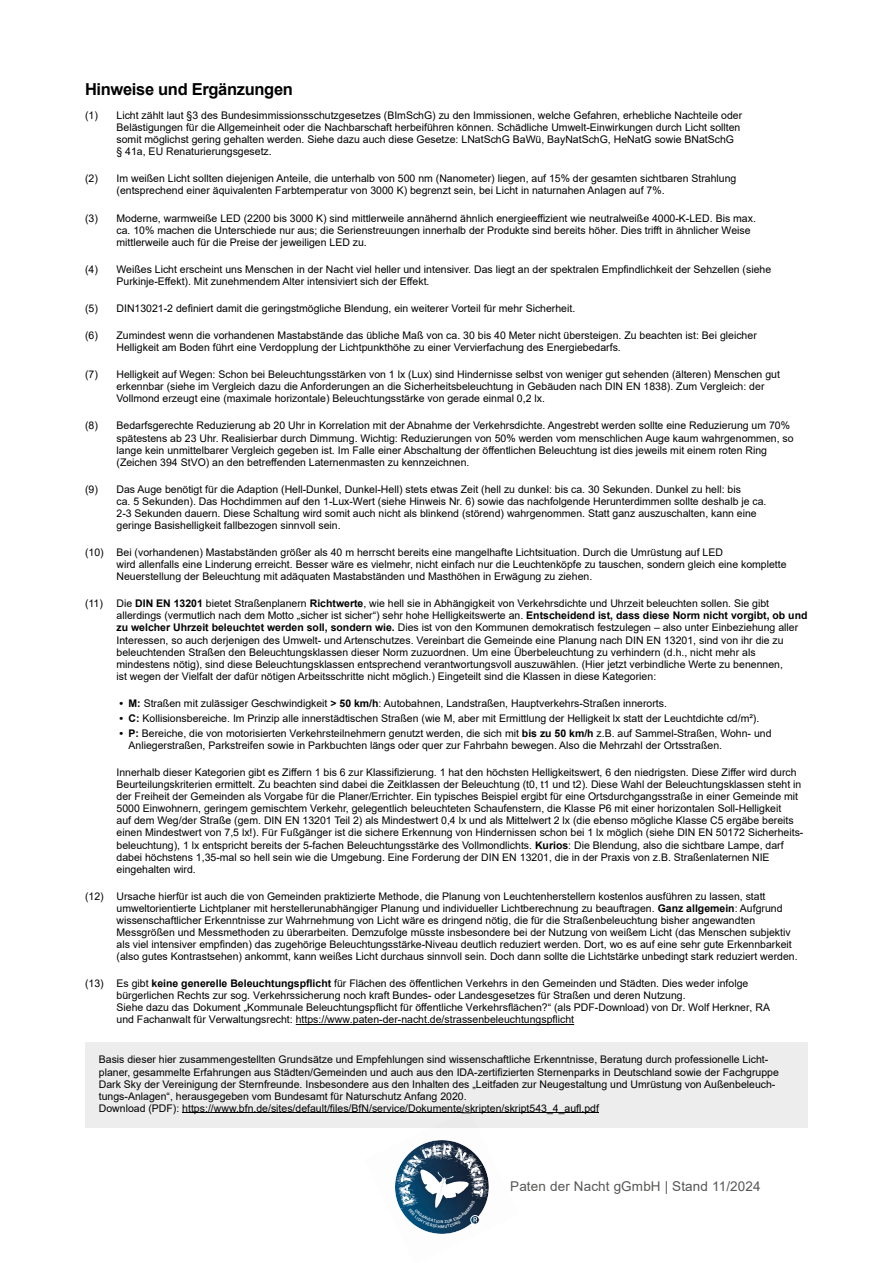
<style>
.page{position:relative;width:893px;height:1263px;background:#fff}
.page>*{position:absolute;margin:0;border:0;box-sizing:border-box;transform-origin:0 0}
.t1{font:700 16.5px "Arial";letter-spacing:-.02em;color:#000}
.t2{font:13.5px "Arial";letter-spacing:.01em;color:#575756}
.t3{font:10.5px/12.1px "Arial";color:#000}
.s1{font-weight:700}
</style>
<div class="page">
<div style="left:85px;top:1042px;width:723px;height:86px;background:#ededed"></div>
<hr style="left:182px;top:1112px;width:417px;height:1px;background:#000">
<hr style="left:296px;top:1024px;width:278px;height:1px;background:#000">
<svg style="left:461px;top:1110px;width:10px;height:4px"></svg>
<svg style="left:395px;top:1140px;width:94px;height:94px"></svg>
<h1 class="t1" style="left:85px;top:78px;width:209px">Hinweise und Ergänzungen</h1>
<p class="t3" style="left:117px;top:109px;width:627px;text-indent:-32px">(1) Licht zählt laut §3 des Bundesimmissionsschutzgesetzes (BImSchG) zu den Immissionen, welche Gefahren, erhebliche Nachteile oder Belästigungen für die Allgemeinheit oder die Nachbarschaft herbeiführen können. Schädliche Umwelt-Einwirkungen durch Licht sollten somit möglichst gering gehalten werden. Siehe dazu auch diese Gesetze: LNatSchG BaWü, BayNatSchG, HeNatG sowie BNatSchG § 41a, EU Renaturierungsgesetz.</p>
<p class="t3" style="left:117px;top:173px;width:621px;text-indent:-32px">(2) Im weißen Licht sollten diejenigen Anteile, die unterhalb von 500 nm (Nanometer) liegen, auf 15% der gesamten sichtbaren Strahlung (entsprechend einer äquivalenten Farbtemperatur von 3000 K) begrenzt sein, bei Licht in naturnahen Anlagen auf 7%.</p>
<p class="t3" style="left:117px;top:212px;width:641px;text-indent:-32px">(3) Moderne, warmweiße LED (2200 bis 3000 K) sind mittlerweile annähernd ähnlich energieeffizient wie neutralweiße 4000-K-LED. Bis max. ca. 10% machen die Unterschiede nur aus; die Serienstreuungen innerhalb der Produkte sind bereits höher. Dies trifft in ähnlicher Weise mittlerweile auch für die Preise der jeweiligen LED zu.</p>
<p class="t3" style="left:117px;top:263px;width:656px;text-indent:-32px">(4) Weißes Licht erscheint uns Menschen in der Nacht viel heller und intensiver. Das liegt an der spektralen Empfindlichkeit der Sehzellen (siehe<br>Purkinje-Effekt). Mit zunehmendem Alter intensiviert sich der Effekt.</p>
<p class="t3" style="left:85px;top:302px;width:492px">(5) DIN13021-2 definiert damit die geringstmögliche Blendung, ein weiterer Vorteil für mehr Sicherheit.</p>
<p class="t3" style="left:117px;top:329px;width:642px;text-indent:-32px">(6) Zumindest wenn die vorhandenen Mastabstände das übliche Maß von ca. 30 bis 40 Meter nicht übersteigen. Zu beachten ist: Bei gleicher<br>Helligkeit am Boden führt eine Verdopplung der Lichtpunkthöhe zu einer Vervierfachung des Energiebedarfs.</p>
<p class="t3" style="left:117px;top:368px;width:665px;text-indent:-32px">(7) Helligkeit auf Wegen: Schon bei Beleuchtungsstärken von 1 lx (Lux) sind Hindernisse selbst von weniger gut sehenden (älteren) Menschen gut erkennbar (siehe im Vergleich dazu die Anforderungen an die Sicherheitsbeleuchtung in Gebäuden nach DIN EN 1838). Zum Vergleich: der<br>Vollmond erzeugt eine (maximale horizontale) Beleuchtungsstärke von gerade einmal 0,2 lx.</p>
<p class="t3" style="left:117px;top:420px;width:678px;text-indent:-32px">(8) Bedarfsgerechte Reduzierung ab 20 Uhr in Korrelation mit der Abnahme der Verkehrsdichte. Angestrebt werden sollte eine Reduzierung um 70% spätestens ab 23 Uhr. Realisierbar durch Dimmung. Wichtig: Reduzierungen von 50% werden vom menschlichen Auge kaum wahrgenommen, so lange kein unmittelbarer Vergleich gegeben ist. Im Falle einer Abschaltung der öffentlichen Beleuchtung ist dies jeweils mit einem roten Ring (Zeichen 394 StVO) an den betreffenden Laternenmasten zu kennzeichnen.</p>
<p class="t3" style="left:117px;top:483px;width:651px;text-indent:-32px">(9) Das Auge benötigt für die Adaption (Hell-Dunkel, Dunkel-Hell) stets etwas Zeit (hell zu dunkel: bis ca. 30 Sekunden. Dunkel zu hell: bis<br>ca. 5 Sekunden). Das Hochdimmen auf den 1-Lux-Wert (siehe Hinweis Nr. 6) sowie das nachfolgende Herunterdimmen sollte deshalb je ca.<br>2-3 Sekunden dauern. Diese Schaltung wird somit auch nicht als blinkend (störend) wahrgenommen. Statt ganz auszuschalten, kann eine geringe Basishelligkeit fallbezogen sinnvoll sein.</p>
<p class="t3" style="left:117px;top:546px;width:672px;text-indent:-32px">(10) Bei (vorhandenen) Mastabständen größer als 40 m herrscht bereits eine mangelhafte Lichtsituation. Durch die Umrüstung auf LED<br>wird allenfalls eine Linderung erreicht. Besser wäre es vielmehr, nicht einfach nur die Leuchtenköpfe zu tauschen, sondern gleich eine komplette<br>Neuerstellung der Beleuchtung mit adäquaten Mastabständen und Masthöhen in Erwägung zu ziehen.</p>
<p class="t3" style="left:85px;top:597px;width:19px">(11)</p>
<p class="t3" style="left:117px;top:597px;width:692px">Die <span class="s1">DIN EN 13201</span> bietet Straßenplanern <span class="s1">Richtwerte</span>, wie hell sie in Abhängigkeit von Verkehrsdichte und Uhrzeit beleuchten sollen. Sie gibt allerdings (vermutlich nach dem Motto „sicher ist sicher“) sehr hohe Helligkeitswerte an. <span class="s1">Entscheidend ist, dass diese Norm nicht vorgibt, ob und zu welcher Uhrzeit beleuchtet werden soll, sondern wie.</span> Dies ist von den Kommunen demokratisch festzulegen – also unter Einbeziehung aller Interessen, so auch derjenigen des Umwelt- und Artenschutzes. Vereinbart die Gemeinde eine Planung nach DIN EN 13201, sind von ihr die zu beleuchtenden Straßen den Beleuchtungsklassen dieser Norm zuzuordnen. Um eine Überbeleuchtung zu verhindern (d.h., nicht mehr als mindestens nötig), sind diese Beleuchtungsklassen entsprechend verantwortungsvoll auszuwählen. (Hier jetzt verbindliche Werte zu benennen,<br>ist wegen der Vielfalt der dafür nötigen Arbeitsschritte nicht möglich.) Eingeteilt sind die Klassen in diese Kategorien:</p>
<p class="t3" style="left:120px;top:697px;width:549px"><span class="s1">• M:</span> Straßen mit zulässiger Geschwindigkeit <span class="s1">&gt; 50 km/h</span>: Autobahnen, Landstraßen, Hauptverkehrs-Straßen innerorts.</p>
<p class="t3" style="left:120px;top:712px;width:641px"><span class="s1">• C:</span> Kollisionsbereiche. Im Prinzip alle innerstädtischen Straßen (wie M, aber mit Ermittlung der Helligkeit lx statt der Leuchtdichte cd/m²).</p>
<p class="t3" style="left:129px;top:727px;width:644px;text-indent:-9px"><span class="s1">• P:</span> Bereiche, die von motorisierten Verkehrsteilnehmern genutzt werden, die sich mit <span class="s1">bis zu 50 km/h</span> z.B. auf Sammel-Straßen, Wohn- und<br>Anliegerstraßen, Parkstreifen sowie in Parkbuchten längs oder quer zur Fahrbahn bewegen. Also die Mehrzahl der Ortsstraßen.</p>
<p class="t3" style="left:117px;top:766px;width:688px">Innerhalb dieser Kategorien gibt es Ziffern 1 bis 6 zur Klassifizierung. 1 hat den höchsten Helligkeitswert, 6 den niedrigsten. Diese Ziffer wird durch Beurteilungskriterien ermittelt. Zu beachten sind dabei die Zeitklassen der Beleuchtung (t0, t1 und t2). Diese Wahl der Beleuchtungsklassen steht in der Freiheit der Gemeinden als Vorgabe für die Planer/Errichter. Ein typisches Beispiel ergibt für eine Ortsdurchgangsstraße in einer Gemeinde mit 5000 Einwohnern, geringem gemischtem Verkehr, gelegentlich beleuchteten Schaufenstern, die Klasse P6 mit einer horizontalen Soll-Helligkeit<br>auf dem Weg/der Straße (gem. DIN EN 13201 Teil 2) als Mindestwert 0,4 lx und als Mittelwert 2 lx (die ebenso mögliche Klasse C5 ergäbe bereits einen Mindestwert von 7,5 lx!). Für Fußgänger ist die sichere Erkennung von Hindernissen schon bei 1 lx möglich (siehe DIN EN 50172 Sicherheits&shy;beleuchtung), 1 lx entspricht bereits der 5-fachen Beleuchtungsstärke des Vollmondlichts. <span class="s1">Kurios</span>: Die Blendung, also die sichtbare Lampe, darf dabei höchstens 1,35-mal so hell sein wie die Umgebung. Eine Forderung der DIN EN 13201, die in der Praxis von z.B. Straßenlaternen NIE eingehalten wird.</p>
<p class="t3" style="left:117px;top:890px;width:683px;text-indent:-31px">(12) Ursache hierfür ist auch die von Gemeinden praktizierte Methode, die Planung von Leuchtenherstellern kostenlos ausführen zu lassen, statt umweltorientierte Lichtplaner mit herstellerunabhängiger Planung und individueller Lichtberechnung zu beauftragen. <span class="s1">Ganz allgemein</span>: Aufgrund wissenschaftlicher Erkenntnisse zur Wahrnehmung von Licht wäre es dringend nötig, die für die Straßenbeleuchtung bisher angewandten Messgrößen und Messmethoden zu überarbeiten. Demzufolge müsste insbesondere bei der Nutzung von weißem Licht (das Menschen subjektiv als viel intensiver empfinden) das zugehörige Beleuchtungsstärke-Niveau deutlich reduziert werden. Dort, wo es auf eine sehr gute Erkennbarkeit (also gutes Kontrastsehen) ankommt, kann weißes Licht durchaus sinnvoll sein. Doch dann sollte die Lichtstärke unbedingt stark reduziert werden.</p>
<p class="t3" style="left:117px;top:977px;width:655px;text-indent:-31px">(13) Es gibt <span class="s1">keine generelle Beleuchtungspflicht</span> für Flächen des öffentlichen Verkehrs in den Gemeinden und Städten. Dies weder infolge bürgerlichen Rechts zur sog. Verkehrssicherung noch kraft Bundes- oder Landesgesetzes für Straßen und deren Nutzung.<br>Siehe dazu das Dokument „Kommunale Beleuchtungspflicht für öffentliche Verkehrsflächen?“ (als PDF-Download) von Dr. Wolf Herkner, RA und Fachanwalt für Verwaltungsrecht: https://www.paten-der-nacht.de/strassenbeleuchtungspflicht</p>
<p class="t3" style="left:99px;top:1054px;width:681px">Basis dieser hier zusammengestellten Grundsätze und Empfehlungen sind wissenschaftliche Erkenntnisse, Beratung durch professionelle Licht&shy;planer, gesammelte Erfahrungen aus Städten/Gemeinden und auch aus den IDA-zertifizierten Sternenparks in Deutschland sowie der Fachgruppe Dark Sky der Vereinigung der Sternfreunde. Insbesondere aus den Inhalten des „Leitfaden zur Neugestaltung und Umrüstung von Außenbeleuch&shy;tungs-Anlagen“, herausgegeben vom Bundesamt für Naturschutz Anfang 2020.<br>Download (PDF): https://www.bfn.de/sites/default/files/BfN/service/Dokumente/skripten/skript543_4_aufl.pdf</p>
<p class="t2" style="left:510px;top:1177px;width:252px">Paten der Nacht gGmbH | Stand 11/2024</p>
</div>
